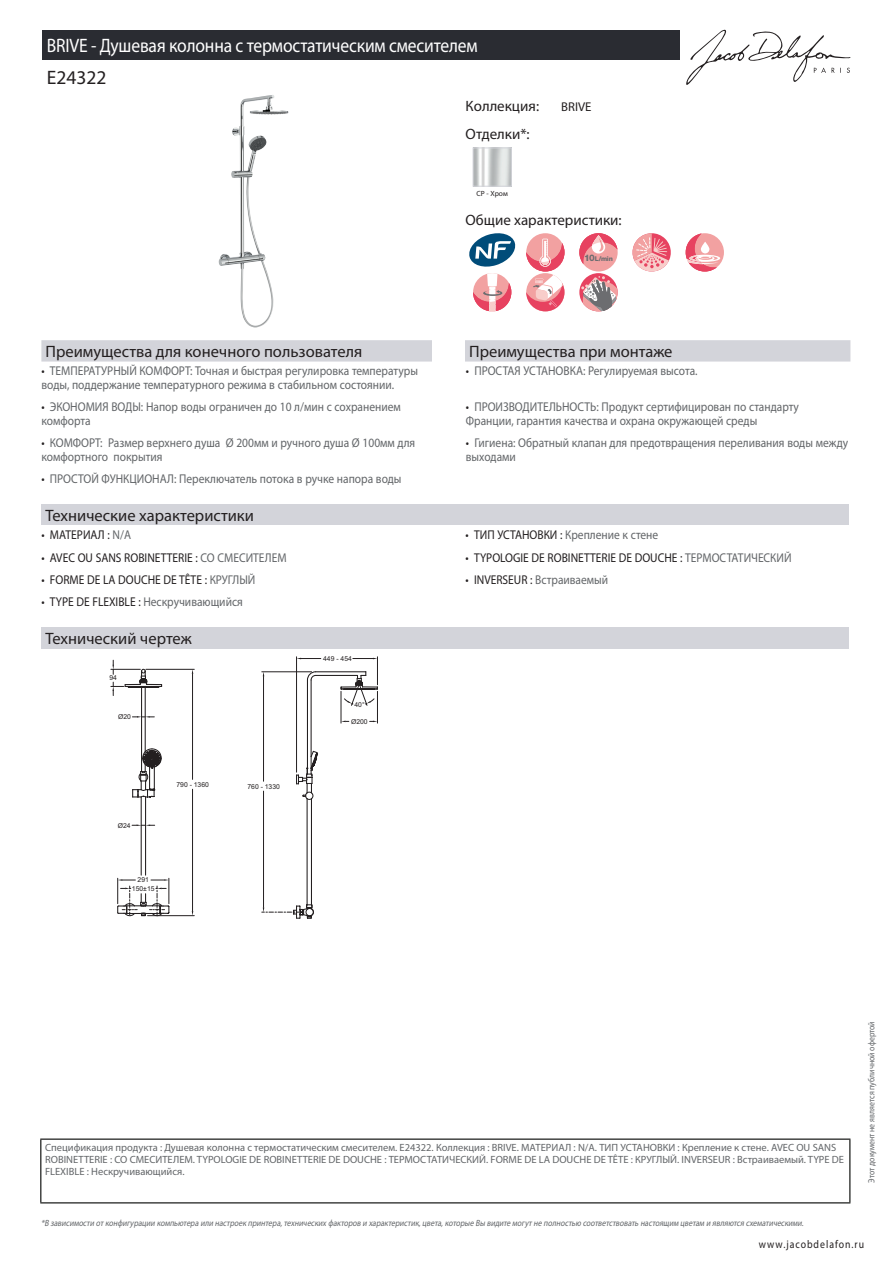
<style>
.page{position:relative;width:893px;height:1263px;background:#fff}
.page>*{position:absolute;margin:0;border:0;box-sizing:border-box;transform-origin:0 0}
.t1{font:19.5px "Myriad Pro";letter-spacing:-.01em;color:#fff;scale:.9 1}
.t2{font:19.5px "Myriad Pro";color:#231f20}
.t3{font:16.5px "Myriad Pro";color:#231f20}
.t4{font:15px "Myriad Pro";color:#231f20}
.t5{font:12.75px/13.5px "Myriad Pro";color:#626568;scale:.9 1}
.t6{font:12.75px "Myriad Pro";color:#231f20;scale:.9 1}
.t7{font:12.75px "Myriad Pro";color:#231f20}
.t8{font:11.25px "Myriad Pro";letter-spacing:.1em;color:#231f20;scale:.87 1}
.t9{font:10.5px/12px "Myriad Pro";color:#626568}
.t10{font:italic 9px "Myriad Pro";color:#626568;scale:.87 1}
.t11{font:9px "Myriad Pro";color:#626568;scale:.87 1}
.t12{font:7.5px "Myriad Pro";color:#231f20}
.t13{font:6.75px "Arial";color:#231f20}
.t14{font:800 6.6px "Helvetica Neue LT Pro";color:#6c6d70}
.s1{font-size:9px}
.s2{color:#231f20}
.s3{color:#626568}
</style>
<div class="page">
<svg style="left:686px;top:30px;width:164px;height:55px"></svg>
<img style="left:219px;top:96px;width:55px;height:231px">
<img style="left:475px;top:150px;width:35px;height:35px">
<div style="left:473px;top:148px;width:39px;height:39px;border:1px solid #d3d4da"></div>
<svg style="left:469px;top:233px;width:46px;height:34px"></svg>
<div style="left:526px;top:233px;width:38px;height:38px;background:#f2a1a1;border-radius:50%"></div>
<div style="left:579px;top:233px;width:39px;height:38px;background:#f2a1a1;border-radius:50%"></div>
<svg style="left:579px;top:233px;width:38px;height:31px"></svg>
<svg style="left:632px;top:233px;width:39px;height:38px"></svg>
<div style="left:686px;top:233px;width:38px;height:38px;background:#f2a1a1;border-radius:50%"></div>
<svg style="left:686px;top:233px;width:34px;height:38px"></svg>
<svg style="left:473px;top:273px;width:38px;height:38px"></svg>
<svg style="left:526px;top:239px;width:38px;height:72px"></svg>
<svg style="left:579px;top:273px;width:39px;height:38px"></svg>
<svg style="left:581px;top:276px;width:37px;height:35px"></svg>
<div style="left:41px;top:340px;width:809px;height:22px;background:#d3d4da"></div>
<div style="left:432px;top:340px;width:33px;height:22px;background:#fff"></div>
<div style="left:41px;top:504px;width:808px;height:21px;background:#d3d4da"></div>
<div style="left:41px;top:627px;width:808px;height:22px;background:#d3d4da"></div>
<svg style="left:111px;top:657px;width:267px;height:262px"></svg>
<svg style="left:117px;top:681px;width:246px;height:233px"></svg>
<div style="left:43px;top:30px;width:637px;height:30px;background:#2a2c32"></div>
<hr style="left:40px;top:1138px;width:810px;height:2px;background:#040503">
<hr style="left:40px;top:1140px;width:1px;height:62px;background:#040503">
<hr style="left:849px;top:1140px;width:1px;height:62px;background:#040503">
<hr style="left:40px;top:1202px;width:810px;height:1px;background:#040503">
<h1 class="t1" style="left:47px;top:33px;width:480px">BRIVE - Душевая колонна с термостатическим смесителем</h1>
<h1 class="t2" style="left:47px;top:66px;width:61px">E24322</h1>
<p class="t4" style="left:466px;top:96px;width:75px">Коллекция:</p>
<p class="t7" style="left:561px;top:99px;width:32px">BRIVE</p>
<p class="t4" style="left:466px;top:125px;width:66px">Отделки*:</p>
<p class="t12" style="left:477px;top:189px;width:33px">CP - Хром</p>
<p class="t4" style="left:466px;top:210px;width:158px">Общие характеристики:</p>
<p class="t14" style="left:584px;top:255px;width:30px"><span class="s1">10</span>L/min</p>
<p class="t3" style="left:46px;top:341px;width:318px">Преимущества для конечного пользователя</p>
<p class="t3" style="left:469px;top:341px;width:205px">Преимущества при монтаже</p>
<p class="t5" style="left:41px;top:364px;width:420px"><span class="s2">•</span> ТЕМПЕРАТУРНЫЙ КОМФОРТ: Точная и быстрая регулировка температуры воды, поддержание температурного режима в стабильном состоянии.</p>
<p class="t5" style="left:466px;top:364px;width:259px"><span class="s2">•</span> ПРОСТАЯ УСТАНОВКА: Регулируемая высота.</p>
<p class="t5" style="left:41px;top:400px;width:401px"><span class="s2">•</span> ЭКОНОМИЯ ВОДЫ: Напор воды ограничен до 10 л/мин с сохранением комфорта</p>
<p class="t5" style="left:466px;top:400px;width:372px"><span class="s2">•</span> ПРОИЗВОДИТЕЛЬНОСТЬ: Продукт сертифицирован по стандарту<br>Франции, гарантия качества и охрана окружающей среды</p>
<p class="t5" style="left:41px;top:436px;width:417px"><span class="s2">•</span> КОМФОРТ: Размер верхнего душа Ø 200мм и ручного душа Ø 100мм для комфортного покрытия</p>
<p class="t5" style="left:466px;top:436px;width:426px"><span class="s2">•</span> Гигиена: Обратный клапан для предотвращения переливания воды между выходами</p>
<p class="t5" style="left:41px;top:472px;width:402px"><span class="s2">•</span> ПРОСТОЙ ФУНКЦИОНАЛ: Переключатель потока в ручке напора воды</p>
<p class="t3" style="left:46px;top:505px;width:210px">Технические характеристики</p>
<p class="t6" style="left:41px;top:527px;width:101px">• МАТЕРИАЛ : <span class="s3">N/A</span></p>
<p class="t5" style="left:466px;top:528px;width:216px"><span class="s2">• ТИП УСТАНОВКИ :</span> Крепление к стене</p>
<p class="t6" style="left:41px;top:549px;width:274px">• AVEC OU SANS ROBINETTERIE : <span class="s3">СО СМЕСИТЕЛЕМ</span></p>
<p class="t6" style="left:466px;top:549px;width:364px">• TYPOLOGIE DE ROBINETTERIE DE DOUCHE : <span class="s3">ТЕРМОСТАТИЧЕСКИЙ</span></p>
<p class="t6" style="left:41px;top:572px;width:239px">• FORME DE LA DOUCHE DE TÊTE : <span class="s3">КРУГЛЫЙ</span></p>
<p class="t5" style="left:466px;top:573px;width:160px"><span class="s2">• INVERSEUR :</span> Встраиваемый</p>
<p class="t6" style="left:41px;top:594px;width:225px">• TYPE DE FLEXIBLE : <span class="s3">Нескручивающийся</span></p>
<p class="t3" style="left:46px;top:628px;width:148px">Технический чертеж</p>
<p class="t13" style="left:110px;top:673px;width:9px">94</p>
<p class="t13" style="left:118px;top:712px;width:14px">Ø20</p>
<p class="t13" style="left:118px;top:820px;width:14px">Ø24</p>
<p class="t13" style="left:138px;top:875px;width:13px">291</p>
<p class="t13" style="left:132px;top:884px;width:24px">150±15</p>
<p class="t13" style="left:176px;top:780px;width:34px">790 - 1360</p>
<p class="t13" style="left:247px;top:781px;width:34px">760 - 1330</p>
<p class="t13" style="left:323px;top:654px;width:30px">449 - 454</p>
<p class="t13" style="left:355px;top:700px;width:12px">40°</p>
<p class="t13" style="left:351px;top:717px;width:18px">Ø200</p>
<p class="t9" style="left:45px;top:1141px;width:800px">Спецификация продукта : Душевая колонна с термостатическим смесителем. E24322. Коллекция : BRIVE. МАТЕРИАЛ : N/A. ТИП УСТАНОВКИ : Крепление к стене. AVEC OU SANS<br>ROBINETTERIE : СО СМЕСИТЕЛЕМ. TYPOLOGIE DE ROBINETTERIE DE DOUCHE : ТЕРМОСТАТИЧЕСКИЙ. FORME DE LA DOUCHE DE TÊTE : КРУГЛЫЙ. INVERSEUR : Встраиваемый. TYPE DE<br>FLEXIBLE : Нескручивающийся.</p>
<p class="t10" style="left:41px;top:1217px;width:880px">*В зависимости отконфигурации компьютера или настроек принтера,технических факторов и характеристик,цвета,которые Вы видите могутне полностью соответствовать настоящим цветам и являются схематическими.</p>
<p class="t11" style="left:866px;top:1183px;width:187px;rotate:-90deg">Этот документ не является публичной офертой</p>
<p class="t8" style="left:759px;top:1237px;width:122px">www.jacobdelafon.ru</p>
</div>
